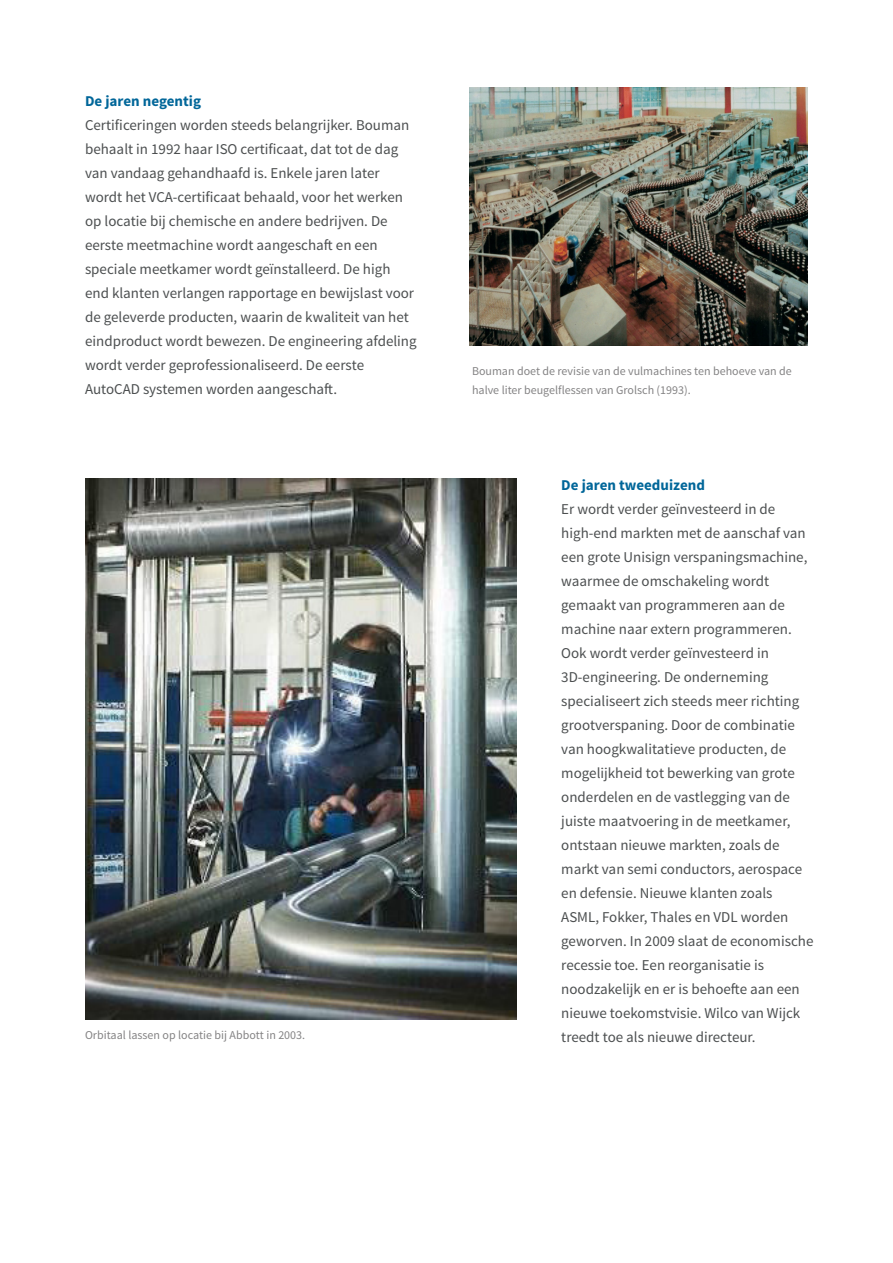
<style>
.page{position:relative;width:893px;height:1263px;background:#fff}
.page>*{position:absolute;margin:0;border:0;box-sizing:border-box;transform-origin:0 0}
.Paragraph{font:15px/24px "Source Sans Pro";color:#4c4f50}
.Header_04{font:700 15px "Source Sans Pro";color:#069}
.Copyright{font:12px/19.5px "Source Sans Pro";color:#848384}
</style>
<div class="page">
<img style="left:469px;top:87px;width:339px;height:258px">
<img style="left:85px;top:478px;width:432px;height:541px">
<p class="Header_04" style="left:85px;top:91px;width:118px">De jaren negentig</p>
<p class="Paragraph" style="left:85px;top:113px;width:333px">Certificeringen worden steeds belangrijker. Bouman behaalt in 1992 haar ISO certificaat, dat tot de dag van vandaag gehandhaafd is. Enkele jaren later wordt het VCA-certificaat behaald, voor het werken op locatie bij chemische en andere bedrijven. De eerste meetmachine wordt aangeschaft en een speciale meetkamer wordt geïnstalleerd. De high end klanten verlangen rapportage en bewijslast voor de geleverde producten, waarin de kwaliteit van het eindproduct wordt bewezen. De engineering afdeling wordt verder geprofessionaliseerd. De eerste AutoCAD systemen worden aangeschaft.</p>
<p class="Copyright" style="left:85px;top:1026px;width:222px">Orbitaal lassen op locatie bij Abbott in 2003.</p>
<p class="Copyright" style="left:472px;top:361px;width:321px">Bouman doet de revisie van de vulmachines ten behoeve van de halve liter beugelflessen van Grolsch (1993).</p>
<p class="Header_04" style="left:561px;top:475px;width:145px">De jaren tweeduizend</p>
<p class="Paragraph" style="left:561px;top:497px;width:254px">Er wordt verder geïnvesteerd in de high-end markten met de aanschaf van een grote Unisign verspaningsmachine, waarmee de omschakeling wordt gemaakt van programmeren aan de machine naar extern programmeren.<br>Ook wordt verder geïnvesteerd in 3D-engineering. De onderneming specialiseert zich steeds meer richting grootverspaning. Door de combinatie van hoogkwalitatieve producten, de mogelijkheid tot bewerking van grote onderdelen en de vastlegging van de juiste maatvoering in de meetkamer, ontstaan nieuwe markten, zoals de markt van semi conductors, aerospace en defensie. Nieuwe klanten zoals ASML, Fokker, Thales en VDL worden geworven. In 2009 slaat de economische recessie toe. Een reorganisatie is noodzakelijk en er is behoefte aan een nieuwe toekomstvisie. Wilco van Wijck treedt toe als nieuwe directeur.</p>
</div>
